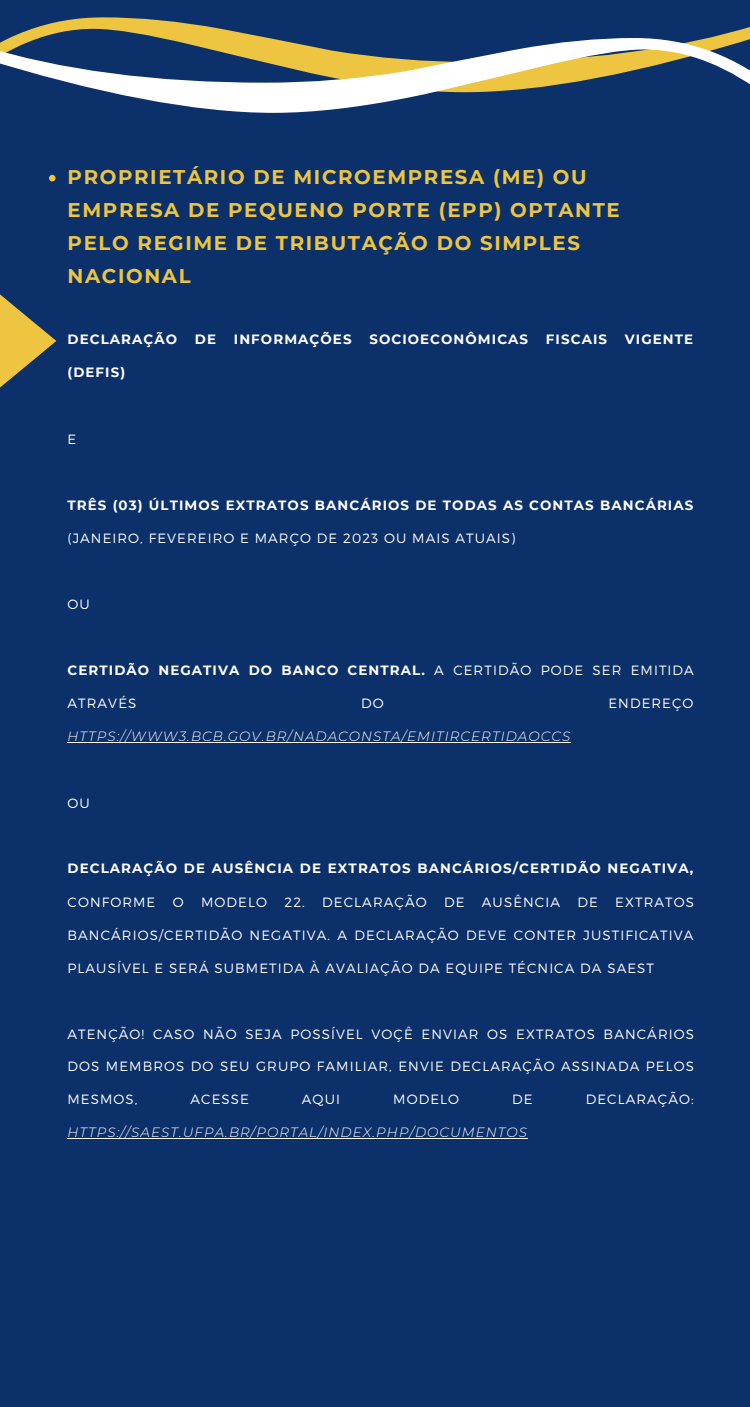
<style>
.page{position:relative;width:750px;height:1407px;background:#fff}
.page>*{position:absolute;margin:0;border:0;box-sizing:border-box;transform-origin:0 0}
.t1{font:700 19.75px/32.8px "Montserrat";letter-spacing:.08em;color:#eec540}
.t2{font:300 13.38px "Montserrat";letter-spacing:.08em;color:#fff}
.t3{font:700 13.38px "Montserrat";letter-spacing:.08em;color:#fff}
.t4{font:italic 300 13.38px "Montserrat";letter-spacing:.08em;color:#fff}
.s1{font-weight:300}
</style>
<div class="page">
<div style="left:0;top:0;width:750px;height:1406px;background:#0b306a"></div>
<svg style="left:9px;top:17px;width:741px;height:21px"></svg>
<svg style="left:49px;top:175px;width:7px;height:6px"></svg>
<svg style="left:0;top:38px;width:750px;height:75px"></svg>
<svg style="left:0;top:294px;width:56px;height:94px"></svg>
<hr style="left:68px;top:742px;width:503px;height:1px;background:#fff">
<hr style="left:68px;top:1137px;width:460px;height:1px;background:#fff">
<h1 class="t1" style="left:68px;top:161px;width:554px">PROPRIETÁRIO DE MICROEMPRESA (ME) OU<br>EMPRESA DE PEQUENO PORTE (EPP) OPTANTE<br>PELO REGIME DE TRIBUTAÇÃO DO SIMPLES<br>NACIONAL</h1>
<p class="t3" style="left:68px;top:330px;width:111px">DECLARAÇÃO</p>
<p class="t3" style="left:195px;top:330px;width:23px">DE</p>
<p class="t3" style="left:234px;top:330px;width:119px">INFORMAÇÕES</p>
<p class="t3" style="left:369px;top:330px;width:160px">SOCIOECONÔMICAS</p>
<p class="t3" style="left:546px;top:330px;width:63px">FISCAIS</p>
<p class="t3" style="left:625px;top:330px;width:70px">VIGENTE</p>
<p class="t3" style="left:68px;top:364px;width:59px">(DEFIS)</p>
<p class="t2" style="left:68px;top:430px;width:10px">E</p>
<p class="t3" style="left:68px;top:496px;width:627px">TRÊS (03) ÚLTIMOS EXTRATOS BANCÁRIOS DE TODAS AS CONTAS BANCÁRIAS</p>
<p class="t2" style="left:68px;top:530px;width:449px">(JANEIRO, FEVEREIRO E MARÇO DE 2023 OU MAIS ATUAIS)</p>
<p class="t2" style="left:68px;top:595px;width:24px">OU</p>
<p class="t3" style="left:68px;top:661px;width:628px">CERTIDÃO NEGATIVA DO BANCO CENTRAL. <span class="s1">A CERTIDÃO PODE SER EMITIDA</span></p>
<p class="t2" style="left:68px;top:695px;width:70px">ATRAVÉS</p>
<p class="t2" style="left:361px;top:695px;width:24px">DO</p>
<p class="t2" style="left:608px;top:695px;width:87px">ENDEREÇO</p>
<p class="t4" style="left:68px;top:728px;width:504px">HTTPS://WWW3.BCB.GOV.BR/NADACONSTA/EMITIRCERTIDAOCCS</p>
<p class="t2" style="left:68px;top:794px;width:24px">OU</p>
<p class="t3" style="left:68px;top:860px;width:627px">DECLARAÇÃO DE AUSÊNCIA DE EXTRATOS BANCÁRIOS/CERTIDÃO NEGATIVA,</p>
<p class="t2" style="left:68px;top:893px;width:89px">CONFORME</p>
<p class="t2" style="left:173px;top:893px;width:12px">O</p>
<p class="t2" style="left:201px;top:893px;width:67px">MODELO</p>
<p class="t2" style="left:284px;top:893px;width:144px">22. DECLARAÇÃO</p>
<p class="t2" style="left:444px;top:893px;width:22px">DE</p>
<p class="t2" style="left:482px;top:893px;width:80px">AUSÊNCIA</p>
<p class="t2" style="left:577px;top:893px;width:22px">DE</p>
<p class="t2" style="left:615px;top:893px;width:80px">EXTRATOS</p>
<p class="t2" style="left:68px;top:926px;width:627px">BANCÁRIOS/CERTIDÃO NEGATIVA. A DECLARAÇÃO DEVE CONTER JUSTIFICATIVA</p>
<p class="t2" style="left:68px;top:959px;width:588px">PLAUSÍVEL E SERÁ SUBMETIDA À AVALIAÇÃO DA EQUIPE TÉCNICA DA SAEST</p>
<p class="t2" style="left:68px;top:1025px;width:628px">ATENÇÃO! CASO NÃO SEJA POSSÍVEL VOÇÊ ENVIAR OS EXTRATOS BANCÁRIOS</p>
<p class="t2" style="left:68px;top:1057px;width:628px">DOS MEMBROS DO SEU GRUPO FAMILIAR, ENVIE DECLARAÇÃO ASSINADA PELOS</p>
<p class="t2" style="left:68px;top:1090px;width:71px">MESMOS,</p>
<p class="t2" style="left:191px;top:1090px;width:60px">ACESSE</p>
<p class="t2" style="left:302px;top:1090px;width:40px">AQUI</p>
<p class="t2" style="left:393px;top:1090px;width:67px">MODELO</p>
<p class="t2" style="left:512px;top:1090px;width:22px">DE</p>
<p class="t2" style="left:586px;top:1090px;width:110px">DECLARAÇÃO:</p>
<p class="t4" style="left:68px;top:1124px;width:461px">HTTPS://SAEST.UFPA.BR/PORTAL/INDEX.PHP/DOCUMENTOS</p>
</div>
